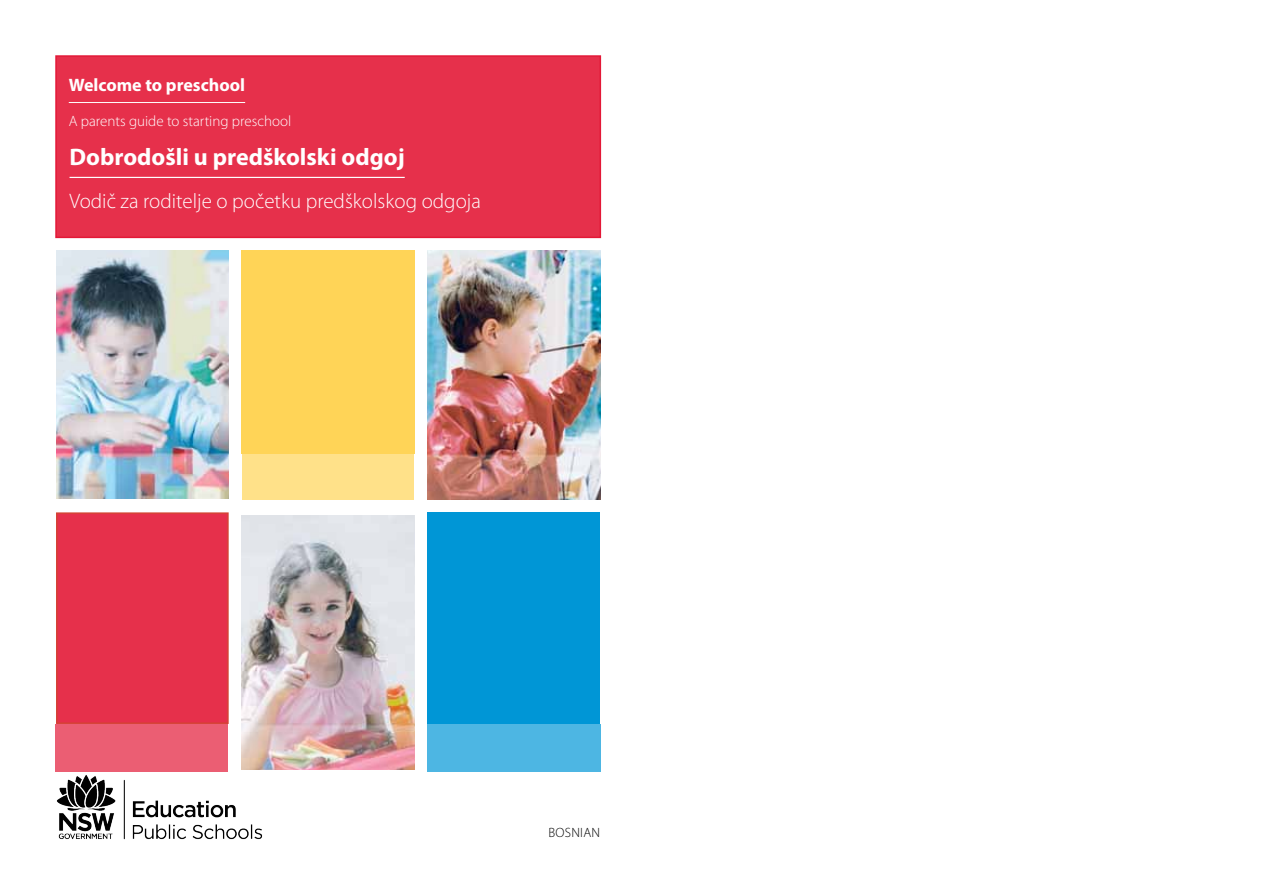
<style>
.page{position:relative;width:1263px;height:893px;background:#fff}
.page>*{position:absolute;margin:0;border:0;box-sizing:border-box;transform-origin:0 0}
.t1{font:700 24px "Myriad Pro";color:#fff}
.t2{font:300 21px "Myriad Pro";color:#fff}
.t3{font:700 18px "Myriad Pro";color:#fff}
.t4{font:300 15px "Myriad Pro";color:#fff}
.t5{font:300 13.5px "Myriad Pro";letter-spacing:.02em;color:#000}
</style>
<div class="page">
<div style="left:55px;top:55px;width:546px;height:183px;background:#e6304b;border:2px solid #e31837"></div>
<div style="left:56px;top:512px;width:173px;height:212px;background:#e6304b;border:2px solid #d54134"></div>
<img style="left:241px;top:515px;width:173px;height:255px">
<div style="left:427px;top:512px;width:173px;height:212px;background:#0096d6"></div>
<hr style="left:70px;top:177px;width:335px;height:1px;background:#fff">
<hr style="left:69px;top:102px;width:176px;height:1px;background:#fff">
<img style="left:56px;top:251px;width:173px;height:248px">
<img style="left:427px;top:251px;width:173px;height:249px">
<div style="left:241px;top:251px;width:173px;height:203px;background:#ffd457"></div>
<div style="left:55px;top:724px;width:173px;height:48px;background:#eb5e73"></div>
<div style="left:427px;top:724px;width:174px;height:48px;background:#4db6e3"></div>
<div style="left:242px;top:454px;width:172px;height:46px;background:#ffe189"></div>
<img style="left:57px;top:775px;width:205px;height:65px">
<p class="t3" style="left:69px;top:73px;width:178px">Welcome to preschool</p>
<p class="t4" style="left:69px;top:112px;width:224px">A parents guide to starting preschool</p>
<p class="t1" style="left:70px;top:142px;width:337px">Dobrodošli u predškolski odgoj</p>
<p class="t2" style="left:70px;top:188px;width:413px">Vodič za roditelje o početku predškolskog odgoja</p>
<p class="t5" style="left:548px;top:825px;width:53px">bosnian</p>
</div>
